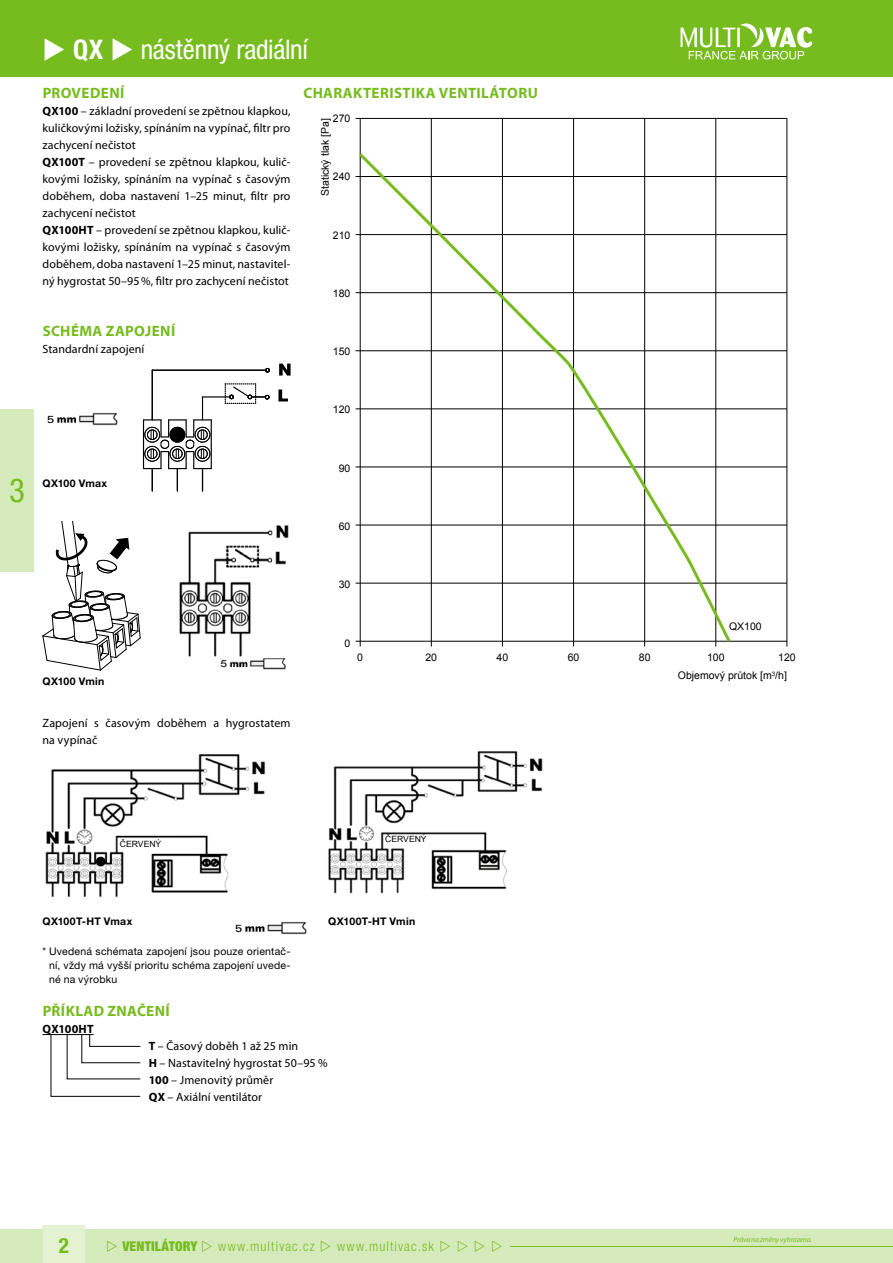
<style>
.page{position:relative;width:893px;height:1263px;background:#fff}
.page>*{position:absolute;margin:0;border:0;box-sizing:border-box;transform-origin:0 0}
.t1{font:condensed 33px "Helvetica Neue LT Pro";color:#77bc1f}
.t2{font:condensed 27px "Helvetica Neue LT Pro";letter-spacing:-.01em;color:#fff}
.t3{font:700 condensed 21px "Helvetica Neue LT Pro";color:#77bc1f}
.t4{font:700 15px "Myriad Pro";letter-spacing:.025em;color:#77bc1f}
.t5{font:300 condensed 13.5px "Helvetica Neue LT Pro";letter-spacing:.085em;color:#77bc1f}
.t6{font:900 condensed 13.5px "Helvetica Neue LT Pro";letter-spacing:.01em;color:#77bc1f}
.t7{font:12px/17px "Myriad Pro";letter-spacing:.005em;color:#000}
.t8{font:700 12px "Myriad Pro";letter-spacing:.015em;color:#000}
.t9{font:10.5px/13.5px "Helvetica Neue LT Pro";letter-spacing:.02em;color:#000;text-align:justify}
.t10{font:10.5px "Arial";color:#000}
.t11{font:700 10.5px "Helvetica Neue LT Pro";letter-spacing:.025em;color:#000}
.t12{font:700 condensed 10.35px "Helvetica Neue LT Std";color:#000;scale:1.25 1}
.t13{font:9.6px "Arial";color:#000;scale:1.25 1}
.t14{font:8.55px "Arial";color:#000}
.t15{font:italic 7.5px "Myriad Pro";letter-spacing:-.015em;color:#77bc1f}
.s1{font-weight:700}
</style>
<div class="page">
<div style="left:0;top:0;width:893px;height:77px;background:#77bc1f"></div>
<div style="left:0;top:409px;width:34px;height:163px;background:#d6ebbc"></div>
<div style="left:43px;top:1225px;width:42px;height:38px;background:#e4f2d2"></div>
<div style="left:0;top:1229px;width:43px;height:34px;background:#d6ebbc"></div>
<div style="left:85px;top:1229px;width:808px;height:34px;background:#d6ebbc"></div>
<hr style="left:510px;top:1246px;width:383px;height:1px;background:#77bc1f">
<svg style="left:680px;top:23px;width:132px;height:37px"></svg>
<hr style="left:143px;top:420px;width:1px;height:49px;background:#000">
<svg style="left:279px;top:364px;width:12px;height:11px"></svg>
<svg style="left:278px;top:389px;width:10px;height:12px"></svg>
<hr style="left:152px;top:370px;width:114px;height:1px;background:#000">
<hr style="left:152px;top:370px;width:1px;height:50px;background:#000">
<svg style="left:265px;top:368px;width:5px;height:5px"></svg>
<svg style="left:144px;top:383px;width:126px;height:108px"></svg>
<div style="left:170px;top:427px;width:15px;height:15px;background:#000;border-radius:50%"></div>
<img style="left:57px;top:412px;width:61px;height:13px">
<hr style="left:43px;top:1034px;width:51px;height:1px;background:#000">
<svg style="left:50px;top:1034px;width:91px;height:63px"></svg>
<hr style="left:356px;top:118px;width:431px;height:1px;background:#000">
<hr style="left:356px;top:176px;width:431px;height:1px;background:#000">
<hr style="left:356px;top:234px;width:431px;height:1px;background:#000">
<hr style="left:356px;top:350px;width:431px;height:1px;background:#000">
<hr style="left:356px;top:292px;width:431px;height:1px;background:#000">
<hr style="left:356px;top:409px;width:431px;height:1px;background:#000">
<hr style="left:356px;top:467px;width:431px;height:1px;background:#000">
<hr style="left:356px;top:525px;width:431px;height:1px;background:#000">
<hr style="left:356px;top:583px;width:431px;height:1px;background:#000">
<hr style="left:356px;top:641px;width:431px;height:1px;background:#000">
<hr style="left:715px;top:118px;width:1px;height:528px;background:#000">
<hr style="left:502px;top:118px;width:1px;height:528px;background:#000">
<hr style="left:573px;top:118px;width:1px;height:528px;background:#000">
<hr style="left:644px;top:118px;width:1px;height:528px;background:#000">
<hr style="left:431px;top:118px;width:1px;height:528px;background:#000">
<hr style="left:360px;top:118px;width:1px;height:528px;background:#000">
<hr style="left:787px;top:118px;width:1px;height:528px;background:#000">
<svg style="left:357px;top:151px;width:375px;height:493px"></svg>
<img style="left:179px;top:525px;width:110px;height:132px">
<img style="left:223px;top:658px;width:63px;height:12px">
<div style="left:220px;top:660px;width:7px;height:11px;background:#fff"></div>
<svg style="left:43px;top:522px;width:98px;height:149px"></svg>
<img style="left:245px;top:921px;width:62px;height:14px">
<img style="left:328px;top:751px;width:215px;height:143px">
<div style="left:493px;top:801px;width:58px;height:36px;background:#fff"></div>
<img style="left:45px;top:755px;width:221px;height:143px">
<div style="left:214px;top:803px;width:57px;height:36px;background:#fff"></div>
<div style="left:166px;top:814px;width:54px;height:18px;background:#fff"></div>
<div style="left:441px;top:811px;width:54px;height:19px;background:#fff"></div>
<div style="left:96px;top:857px;width:10px;height:9px;background:#000;border-radius:50%"></div>
<h2 class="t2" style="left:43px;top:34px;width:267px">◆ <span class="s1">QX</span> ◆ nástěnný radiální</h2>
<p class="t4" style="left:43px;top:83px;width:83px">PROVEDENÍ</p>
<p class="t7" style="left:43px;top:102px;width:250px"><span class="s1">QX100</span> – základní provedení se zpětnou klapkou, kuličkovými ložisky, spínáním na vypínač, filtr pro zachycení nečistot<br><span class="s1">QX100T</span> – provedení se zpětnou klapkou, kulič&shy;kovými ložisky, spínáním na vypínač s časovým doběhem, doba nastavení 1–25 minut, filtr pro zachycení nečistot<br><span class="s1">QX100HT</span> – provedení se zpětnou klapkou, kulič&shy;kovými ložisky, spínáním na vypínač s časovým doběhem, doba nastavení 1–25 minut, nastavitel&shy;ný hygrostat 50–95%, filtr pro zachycení nečistot</p>
<p class="t4" style="left:43px;top:321px;width:134px">SCHÉMA ZAPOJENÍ</p>
<p class="t7" style="left:43px;top:340px;width:103px">Standardní zapojení</p>
<p class="t4" style="left:303px;top:83px;width:236px">CHARAKTERISTIKA VENTILÁTORU</p>
<p class="t10" style="left:318px;top:196px;width:79px;rotate:-90deg">Statický tlak [Pa]</p>
<p class="t10" style="left:333px;top:111px;width:19px">270</p>
<p class="t10" style="left:333px;top:170px;width:19px">240</p>
<p class="t10" style="left:333px;top:228px;width:19px">210</p>
<p class="t10" style="left:333px;top:286px;width:19px">180</p>
<p class="t10" style="left:333px;top:344px;width:19px">150</p>
<p class="t12" style="left:47px;top:413px;width:7px">5</p>
<h1 class="t1" style="left:9px;top:472px;width:17px">3</h1>
<p class="t11" style="left:43px;top:477px;width:66px">QX100 Vmax</p>
<p class="t10" style="left:333px;top:403px;width:19px">120</p>
<p class="t10" style="left:339px;top:461px;width:13px">90</p>
<p class="t10" style="left:339px;top:519px;width:13px">60</p>
<p class="t11" style="left:43px;top:675px;width:63px">QX100 Vmin</p>
<p class="t13" style="left:220px;top:658px;width:7px">5</p>
<p class="t7" style="left:43px;top:714px;width:250px">Zapojení s časovým doběhem a hygrostatem na vypínač</p>
<p class="t10" style="left:339px;top:578px;width:13px">30</p>
<p class="t10" style="left:345px;top:636px;width:7px">0</p>
<p class="t10" style="left:357px;top:650px;width:7px">0</p>
<p class="t10" style="left:729px;top:619px;width:34px">QX100</p>
<p class="t10" style="left:425px;top:650px;width:13px">20</p>
<p class="t10" style="left:497px;top:650px;width:13px">40</p>
<p class="t10" style="left:568px;top:650px;width:13px">60</p>
<p class="t10" style="left:639px;top:650px;width:13px">80</p>
<p class="t10" style="left:707px;top:650px;width:19px">100</p>
<p class="t10" style="left:778px;top:650px;width:19px">120</p>
<p class="t10" style="left:678px;top:669px;width:111px">Objemový průtok [m<sup>3</sup>/h]</p>
<p class="t14" style="left:120px;top:838px;width:43px">ČERVENÝ</p>
<p class="t14" style="left:385px;top:834px;width:43px">ČERVENÝ</p>
<p class="t11" style="left:43px;top:915px;width:91px">QX100T-HT Vmax</p>
<p class="t11" style="left:328px;top:915px;width:88px">QX100T-HT Vmin</p>
<p class="t12" style="left:235px;top:922px;width:7px">5</p>
<p class="t9" style="left:49px;top:945px;width:243px;text-indent:-7px">* Uvedená schémata zapojení jsou pouze orientač&shy;ní, vždy má vyšší prioritu schéma zapojení uvede&shy;né na výrobku</p>
<p class="t4" style="left:43px;top:1001px;width:129px">PŘÍKLAD ZNAČENÍ</p>
<p class="t8" style="left:43px;top:1021px;width:53px">QX100HT</p>
<p class="t7" style="left:149px;top:1038px;width:180px"><span class="s1">T</span> – Časový doběh 1 až 25 min<br><span class="s1">H</span> – Nastavitelný hygrostat 50–95 %<br><span class="s1">100</span> – Jmenovitý průměr<br><span class="s1">QX</span> – Axiální ventilátor</p>
<h3 class="t3" style="left:59px;top:1233px;width:12px">2</h3>
<p class="t6" style="left:122px;top:1238px;width:77px">VENTILÁTORY</p>
<p class="t5" style="left:218px;top:1239px;width:98px">www.multivac.cz</p>
<p class="t5" style="left:337px;top:1239px;width:98px">www.multivac.sk</p>
<p class="t15" style="left:733px;top:1235px;width:80px">Práva na změny vyhrazena.</p>
</div>
